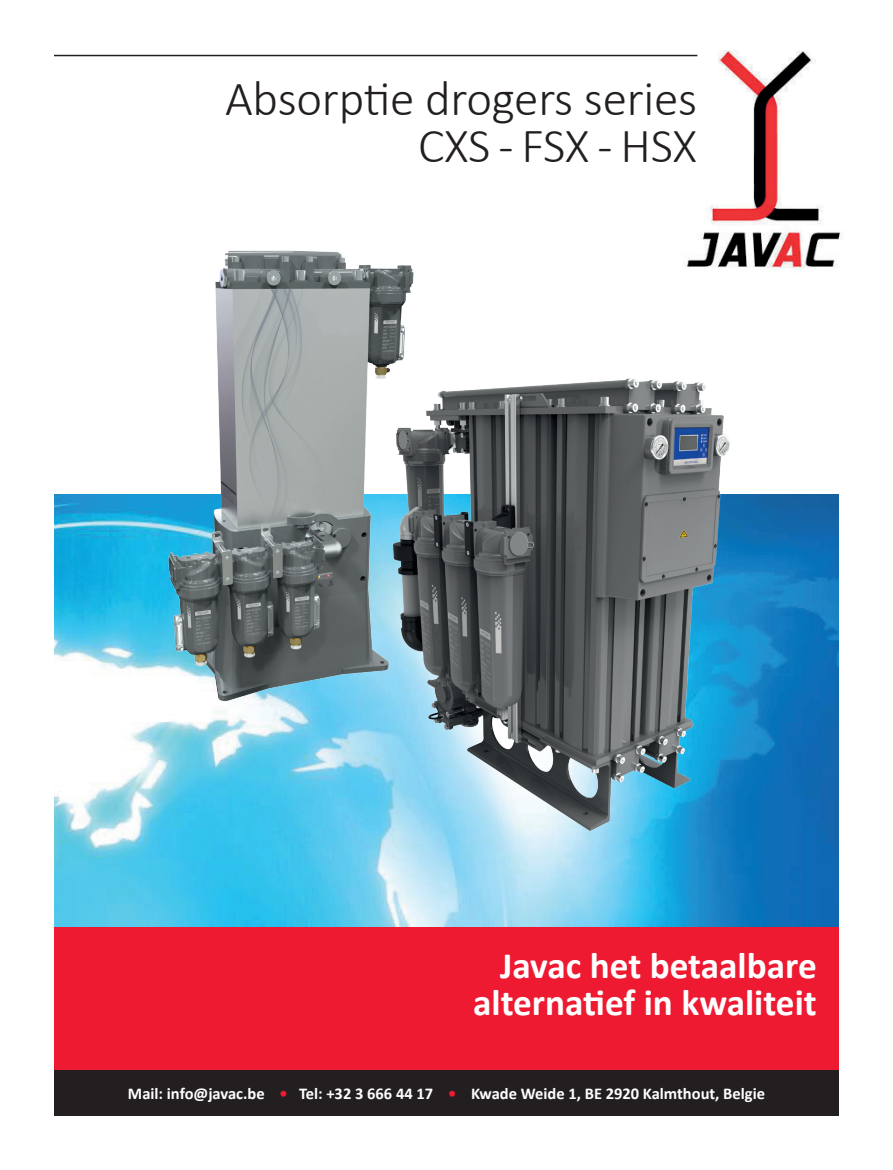
<style>
.page{position:relative;width:893px;height:1170px;background:#fff}
.page>*{position:absolute;margin:0;border:0;box-sizing:border-box;transform-origin:0 0}
.t1{font:300 49.2px/46.5px "Calibri";letter-spacing:-.005em;color:#231f20;text-align:right}
.t2{font:700 37.35px/37.5px "Calibri";color:#fff;text-align:right}
.t3{font:700 16.5px "Calibri";color:#fff}
.s1{color:#ed1a31}
</style>
<div class="page">
<div style="left:54px;top:830px;width:785px;height:239px;background:#ed1a31"></div>
<img style="left:54px;top:494px;width:785px;height:432px">
<img style="left:683px;top:50px;width:159px;height:221px">
<hr style="left:54px;top:55px;width:643px;height:1px;background:#231f20">
<img style="left:135px;top:250px;width:279px;height:484px">
<img style="left:363px;top:342px;width:385px;height:503px">
<div style="left:54px;top:1069px;width:785px;height:46px;background:#231f20"></div>
<h1 class="t1" style="left:225px;top:73px;width:474px">Absorptie drogers series<br>CXS - FSX - HSX</h1>
<h2 class="t2" style="left:473px;top:946px;width:345px">Javac het betaalbare alternatief in kwaliteit</h2>
<p class="t3" style="left:128px;top:1082px;width:639px">Mail: info@javac.be <span class="s1">•</span> Tel: +32 3 666 44 17 <span class="s1">•</span> Kwade Weide 1, BE 2920 Kalmthout, Belgie</p>
</div>
